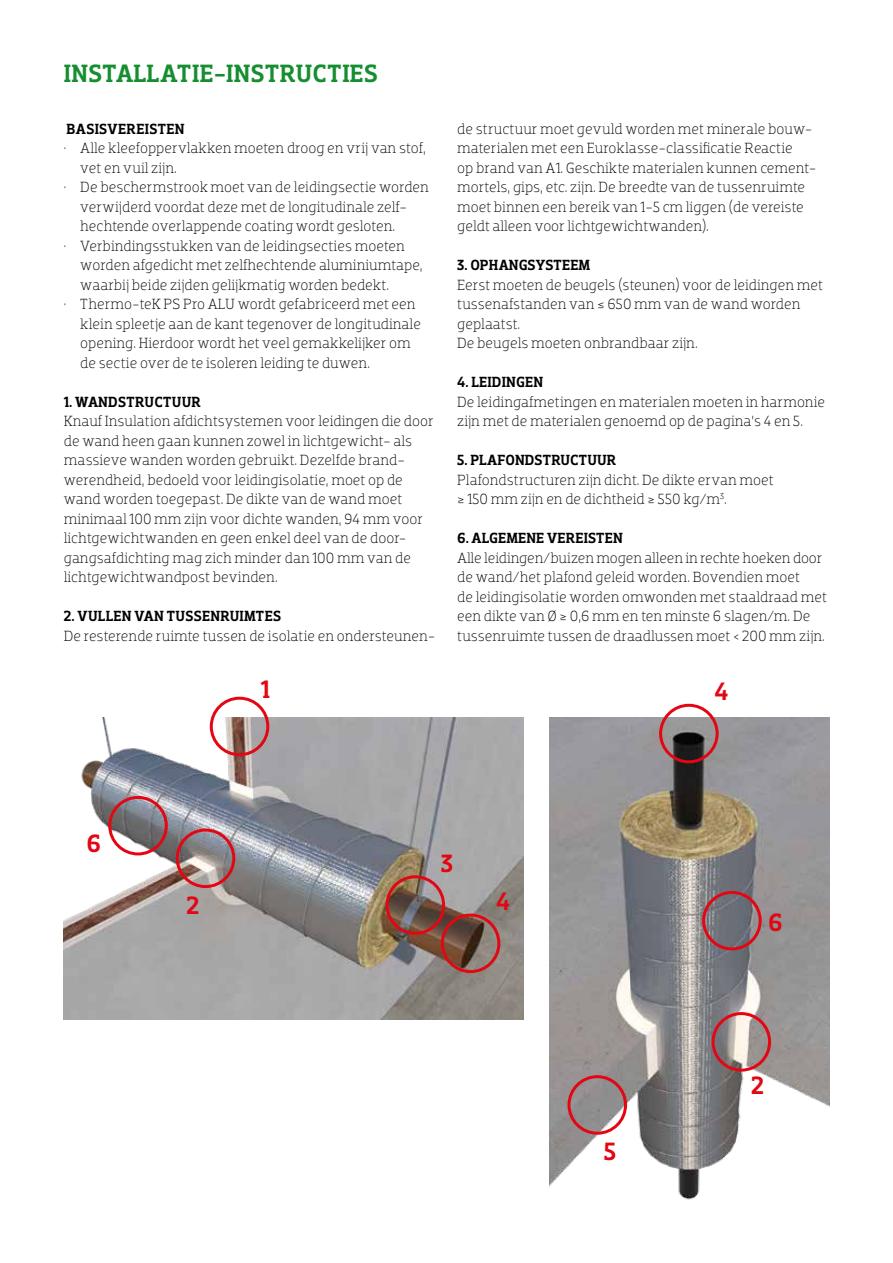
<style>
.page{position:relative;width:893px;height:1263px;background:#fff}
.page>*{position:absolute;margin:0;border:0;box-sizing:border-box;transform-origin:0 0}
.t1{font:500 25.5px "Dobra Slab";letter-spacing:.01em;color:#158e30}
.t2{font:500 25.5px "Dobra Slab";color:#e30613}
.t3{font:300 15px/19.5px "Dobra Slab";color:#000}
.t4{font:500 15px "Dobra Slab";letter-spacing:.01em;color:#000}
</style>
<div class="page">
<img style="left:64px;top:717px;width:459px;height:303px">
<img style="left:550px;top:717px;width:279px;height:483px">
<div style="left:210px;top:697px;width:59px;height:59px;border:3px solid #e30613;border-radius:50%"></div>
<div style="left:108px;top:796px;width:60px;height:59px;border:3px solid #e30613;border-radius:50%"></div>
<div style="left:176px;top:828px;width:59px;height:60px;border:3px solid #e30613;border-radius:50%"></div>
<div style="left:386px;top:875px;width:59px;height:60px;border:3px solid #e30613;border-radius:50%"></div>
<div style="left:441px;top:913px;width:59px;height:60px;border:3px solid #e30613;border-radius:50%"></div>
<div style="left:659px;top:704px;width:60px;height:59px;border:3px solid #e30613;border-radius:50%"></div>
<div style="left:711px;top:1012px;width:60px;height:59px;border:3px solid #e30613;border-radius:50%"></div>
<div style="left:567px;top:1075px;width:60px;height:60px;border:3px solid #e30613;border-radius:50%"></div>
<div style="left:702px;top:891px;width:60px;height:59px;border:3px solid #e30613;border-radius:50%"></div>
<h1 class="t1" style="left:64px;top:58px;width:316px">INSTALLATIE-INSTRUCTIES</h1>
<p class="t4" style="left:67px;top:120px;width:120px">BASISVEREISTEN</p>
<p class="t3" style="left:80px;top:138px;width:347px;text-indent:-16px">• Alle kleefoppervlakken moeten droog en vrij van stof, vet en vuil zijn.</p>
<p class="t3" style="left:80px;top:177px;width:350px;text-indent:-16px">• De beschermstrook moet van de leidingsectie worden verwijderd voordat deze met de longitudinale zelf&shy;hechtende overlappende coating wordt gesloten.</p>
<p class="t3" style="left:80px;top:236px;width:344px;text-indent:-16px">• Verbindingsstukken van de leidingsecties moeten worden afgedicht met zelfhechtende aluminiumtape, waarbij beide zijden gelijkmatig worden bedekt.</p>
<p class="t3" style="left:80px;top:294px;width:342px;text-indent:-16px">• Thermo-teK PS Pro ALU wordt gefabriceerd met een klein spleetje aan de kant tegenover de longitudinale opening. Hierdoor wordt het veel gemakkelijker om de sectie over de te isoleren leiding te duwen.</p>
<p class="t4" style="left:64px;top:393px;width:139px">1. WANDSTRUCTUUR</p>
<p class="t3" style="left:64px;top:411px;width:371px">Knauf Insulation afdichtsystemen voor leidingen die door de wand heen gaan kunnen zowel in lichtgewicht- als massieve wanden worden gebruikt. Dezelfde brand&shy;werendheid, bedoeld voor leidingisolatie, moet op de wand worden toegepast. De dikte van de wand moet minimaal 100 mm zijn voor dichte wanden, 94 mm voor lichtgewichtwanden en geen enkel deel van de door&shy;gangsafdichting mag zich minder dan 100 mm van de lichtgewichtwandpost bevinden.</p>
<p class="t4" style="left:64px;top:607px;width:219px">2. VULLEN VAN TUSSENRUIMTES</p>
<p class="t3" style="left:64px;top:626px;width:373px">De resterende ruimte tussen de isolatie en ondersteunen-</p>
<h1 class="t2" style="left:261px;top:674px;width:11px">1</h1>
<p class="t3" style="left:457px;top:119px;width:361px">de structuur moet gevuld worden met minerale bouw&shy;materialen met een Euroklasse-classificatie Reactie<br>op brand van A1. Geschikte materialen kunnen cement&shy;mortels, gips, etc. zijn. De breedte van de tussenruimte moet binnen een bereik van 1-5 cm liggen (de vereiste geldt alleen voor lichtgewichtwanden).</p>
<p class="t4" style="left:457px;top:256px;width:135px">3. OPHANGSYSTEEM</p>
<p class="t3" style="left:457px;top:275px;width:367px">Eerst moeten de beugels (steunen) voor de leidingen met tussenafstanden van ≤ 650 mm van de wand worden geplaatst.<br>De beugels moeten onbrandbaar zijn.</p>
<p class="t4" style="left:457px;top:373px;width:88px">4. LEIDINGEN</p>
<p class="t3" style="left:457px;top:392px;width:369px">De leidingafmetingen en materialen moeten in harmonie zijn met de materialen genoemd op de pagina’s 4 en 5.</p>
<p class="t4" style="left:457px;top:451px;width:161px">5. PLAFONDSTRUCTUUR</p>
<p class="t3" style="left:457px;top:470px;width:318px">Plafondstructuren zijn dicht. De dikte ervan moet ≥ 150 mm zijn en de dichtheid ≥ 550 kg/m<sup>3</sup>.</p>
<p class="t4" style="left:457px;top:529px;width:167px">6. ALGEMENE VEREISTEN</p>
<p class="t3" style="left:457px;top:548px;width:371px">Alle leidingen/buizen mogen alleen in rechte hoeken door de wand/het plafond geleid worden. Bovendien moet<br>de leidingisolatie worden omwonden met staaldraad met een dikte van Ø ≥ 0,6 mm en ten minste 6 slagen/m. De tussenruimte tussen de draadlussen moet &lt; 200 mm zijn.</p>
<h1 class="t2" style="left:714px;top:677px;width:16px">4</h1>
<h1 class="t2" style="left:86px;top:828px;width:16px">6</h1>
<h1 class="t2" style="left:186px;top:891px;width:15px">2</h1>
<h1 class="t2" style="left:441px;top:848px;width:14px">3</h1>
<h1 class="t2" style="left:496px;top:886px;width:16px">4</h1>
<h1 class="t2" style="left:604px;top:1136px;width:14px">5</h1>
<h1 class="t2" style="left:768px;top:908px;width:16px">6</h1>
<h1 class="t2" style="left:751px;top:1070px;width:15px">2</h1>
</div>
